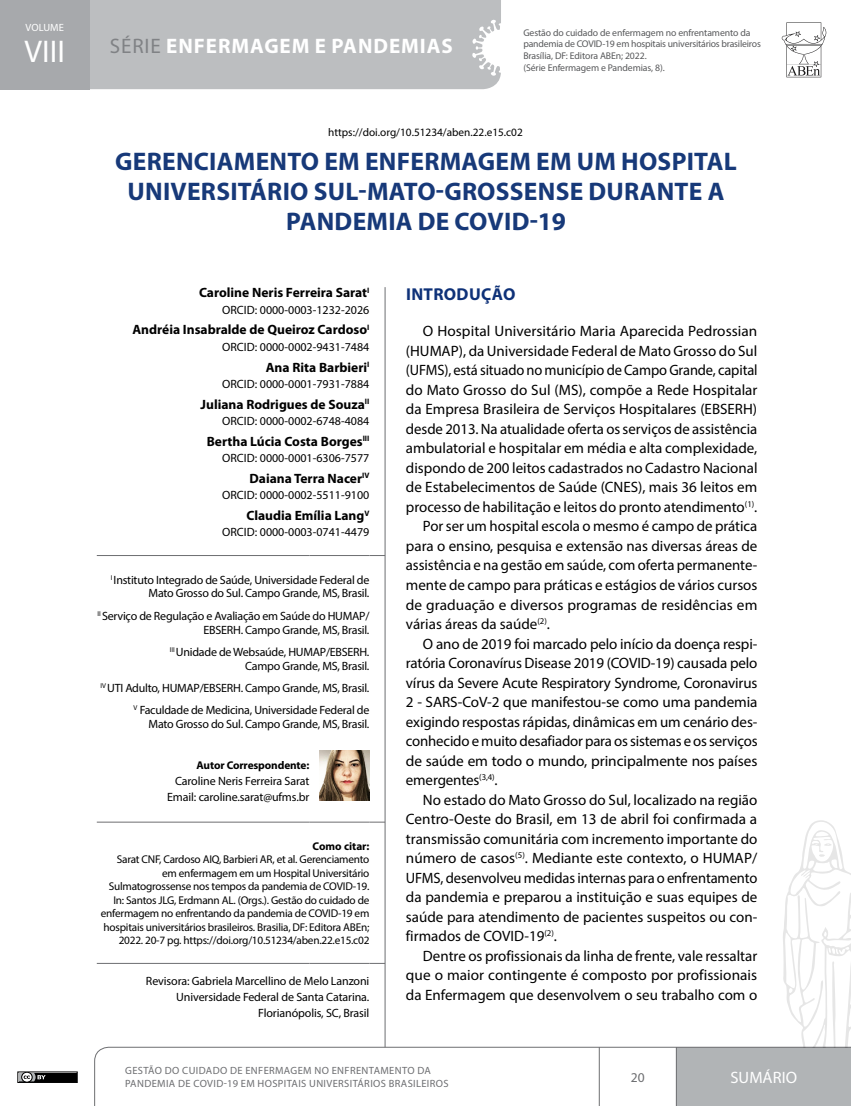
<style>
.page{position:relative;width:851px;height:1106px;background:#fff}
.page>*{position:absolute;margin:0;border:0;box-sizing:border-box;transform-origin:0 0}
.t1{font:31.5px "Myriad Pro";color:#fff}
.t2{font:700 25.5px/30px "Myriad Pro";letter-spacing:.01em;color:#173979;text-align:center}
.t3{font:700 21px "Myriad Pro";letter-spacing:.045em;color:#fff}
.t4{font:700 17.25px "Myriad Pro";letter-spacing:.02em;color:#0e3178}
.t5{font:16.5px "Myriad Pro";letter-spacing:.005em;color:#fff}
.t6{font:15px "Myriad Pro";color:#000}
.t7{font:700 13.5px "Myriad Pro";color:#000}
.t8{font:13.5px "Myriad Pro";color:#6d6e71}
.t9{font:12px/13.8px "Myriad Pro";letter-spacing:-.02em;color:#000;text-align:right}
.t10{font:12px "Myriad Pro";color:#000}
.t11{font:11.25px/13.5px "Myriad Pro";letter-spacing:-.02em;color:#000;text-align:right}
.t12{font:11.25px "Myriad Pro";color:#000}
.t13{font:700 11.25px "Myriad Pro";letter-spacing:-.01em;color:#000}
.t14{font:10.5px/12.6px "Myriad Pro";letter-spacing:.035em;color:#6d6e71}
.t15{font:10.5px "Myriad Pro";letter-spacing:.005em;color:#fff}
.t16{font:9.75px/11.7px "Myriad Pro";letter-spacing:-.01em;color:#58595b}
.s1{font-weight:400;color:#808285}
</style>
<div class="page">
<svg style="left:94px;top:1046px;width:756px;height:60px"></svg>
<svg style="left:782px;top:820px;width:68px;height:227px"></svg>
<div style="left:89px;top:0;width:412px;height:89px;background:#bcbec0"></div>
<svg style="left:781px;top:22px;width:45px;height:55px"></svg>
<div style="left:0;top:0;width:89px;height:89px;background:#a7a9ac"></div>
<div style="left:17px;top:1071px;width:61px;height:11px;border:1px solid #000"></div>
<div style="left:19px;top:1073px;width:57px;height:8px;background:#000"></div>
<svg style="left:19px;top:1073px;width:27px;height:8px"></svg>
<hr style="left:385px;top:287px;width:1px;height:760px;background:#6d6e71">
<hr style="left:97px;top:555px;width:212px;height:1px;background:#6d6e71">
<hr style="left:309px;top:555px;width:60px;height:1px;background:#6d6e71">
<svg style="left:369px;top:555px;width:16px;height:1px"></svg>
<hr style="left:97px;top:822px;width:212px;height:1px;background:#6d6e71">
<hr style="left:309px;top:822px;width:60px;height:1px;background:#6d6e71">
<svg style="left:369px;top:822px;width:16px;height:1px"></svg>
<hr style="left:97px;top:963px;width:212px;height:1px;background:#6d6e71">
<hr style="left:309px;top:963px;width:60px;height:1px;background:#6d6e71">
<svg style="left:369px;top:963px;width:16px;height:1px"></svg>
<img style="left:319px;top:751px;width:50px;height:49px">
<p class="t15" style="left:25px;top:21px;width:40px">VOLUME</p>
<h1 class="t1" style="left:24px;top:32px;width:42px">VIII</h1>
<h3 class="t3" style="left:110px;top:34px;width:344px"><span class="s1">SÉRIE</span> ENFERMAGEM E PANDEMIAS</h3>
<p class="t16" style="left:523px;top:26px;width:239px">Gestão do cuidado de enfermagem no enfrentamento da pandemia de COVID-19 em hospitais universitários brasileiros Brasília, DF: Editora ABEn; 2022.<br>(Série Enfermagem e Pandemias, 8).</p>
<p class="t12" style="left:328px;top:125px;width:196px">https://doi.org/10.51234/aben.22.e15.c02</p>
<h2 class="t2" style="left:115px;top:147px;width:623px">GERENCIAMENTO EM ENFERMAGEM EM UM HOSPITAL<br>UNIVERSITÁRIO SUL-MATO-GROSSENSE DURANTE A<br>PANDEMIA DE COVID-19</h2>
<p class="t7" style="left:199px;top:285px;width:172px">Caroline Neris Ferreira Sarat<sup>I</sup></p>
<p class="t10" style="left:222px;top:302px;width:149px">ORCID: 0000-0003-1232-2026</p>
<p class="t7" style="left:132px;top:322px;width:238px">Andréia Insabralde de Queiroz Cardoso<sup>I</sup></p>
<p class="t10" style="left:222px;top:339px;width:149px">ORCID: 0000-0002-9431-7484</p>
<p class="t7" style="left:266px;top:359px;width:105px">Ana Rita Barbieri<sup>I</sup></p>
<p class="t10" style="left:222px;top:376px;width:149px">ORCID: 0000-0001-7931-7884</p>
<p class="t7" style="left:200px;top:396px;width:170px">Juliana Rodrigues de Souza<sup>II</sup></p>
<p class="t10" style="left:222px;top:413px;width:149px">ORCID: 0000-0002-6748-4084</p>
<p class="t7" style="left:207px;top:434px;width:164px">Bertha Lúcia Costa Borges<sup>III</sup></p>
<p class="t10" style="left:222px;top:450px;width:149px">ORCID: 0000-0001-6306-7577</p>
<p class="t7" style="left:249px;top:471px;width:121px">Daiana Terra Nacer<sup>IV</sup></p>
<p class="t10" style="left:222px;top:488px;width:149px">ORCID: 0000-0002-5511-9100</p>
<p class="t7" style="left:246px;top:508px;width:125px">Claudia Emília Lang<sup>V</sup></p>
<p class="t10" style="left:222px;top:525px;width:149px">ORCID: 0000-0003-0741-4479</p>
<p class="t9" style="left:111px;top:572px;width:260px"><sup>I</sup> Instituto Integrado de Saúde, Universidade Federal de<br>Mato Grosso do Sul. Campo Grande, MS, Brasil.</p>
<p class="t9" style="left:98px;top:608px;width:273px"><sup>II</sup> Serviço de Regulação e Avaliação em Saúde do HUMAP/<br>EBSERH. Campo Grande, MS, Brasil.</p>
<p class="t9" style="left:170px;top:645px;width:201px"><sup>III</sup> Unidade de Websaúde, HUMAP/EBSERH.<br>Campo Grande, MS, Brasil.</p>
<p class="t9" style="left:100px;top:676px;width:270px;line-height:22.4px"><sup>IV</sup> UTI Adulto, HUMAP/EBSERH. Campo Grande, MS, Brasil.<br><sup>V</sup> Faculdade de Medicina, Universidade Federal de</p>
<p class="t9" style="left:148px;top:717px;width:222px">Mato Grosso do Sul. Campo Grande, MS, Brasil.</p>
<p class="t13" style="left:196px;top:759px;width:114px">Autor Correspondente:</p>
<p class="t9" style="left:167px;top:773px;width:144px;line-height:15.8px">Caroline Neris Ferreira Sarat<br>Email: caroline.sarat@ufms.br</p>
<p class="t13" style="left:312px;top:839px;width:58px">Como citar:</p>
<p class="t11" style="left:101px;top:852px;width:270px">Sarat CNF, Cardoso AIQ, Barbieri AR, et al. Gerenciamento em enfermagem em um Hospital Universitário Sulmatogrossense nos tempos da pandemia de COVID-19.<br>In: Santos JLG, Erdmann AL. (Orgs.). Gestão do cuidado de enfermagem no enfrentando da pandemia de COVID-19 em hospitais universitários brasileiros. Brasilia, DF: Editora ABEn; 2022. 20-7 pg. https://doi.org/10.51234/aben.22.e15.c02</p>
<p class="t9" style="left:146px;top:973px;width:225px;line-height:15.8px">Revisora: Gabriela Marcellino de Melo Lanzoni<br>Universidade Federal de Santa Catarina.<br>Florianópolis, SC, Brasil</p>
<p class="t4" style="left:406px;top:284px;width:111px">INTRODUÇÃO</p>
<p class="t6" style="left:423px;top:322px;width:336px">O Hospital Universitário Maria Aparecida Pedrossian</p>
<p class="t6" style="left:406px;top:341px;width:353px">(HUMAP), da Universidade Federal de Mato Grosso do Sul</p>
<p class="t6" style="left:406px;top:361px;width:353px">(UFMS), está situado no município de Campo Grande, capital</p>
<p class="t6" style="left:406px;top:380px;width:353px">do Mato Grosso do Sul (MS), compõe a Rede Hospitalar</p>
<p class="t6" style="left:406px;top:400px;width:352px">da Empresa Brasileira de Serviços Hospitalares (EBSERH)</p>
<p class="t6" style="left:406px;top:419px;width:353px">desde 2013. Na atualidade oferta os serviços de assistência</p>
<p class="t6" style="left:406px;top:439px;width:353px">ambulatorial e hospitalar em média e alta complexidade,</p>
<p class="t6" style="left:406px;top:458px;width:353px">dispondo de 200 leitos cadastrados no Cadastro Nacional</p>
<p class="t6" style="left:406px;top:478px;width:353px">de Estabelecimentos de Saúde (CNES), mais 36 leitos em</p>
<p class="t6" style="left:406px;top:497px;width:353px">processo de habilitação e leitos do pronto atendimento<sup>(1)</sup>.</p>
<p class="t6" style="left:423px;top:517px;width:336px">Por ser um hospital escola o mesmo é campo de prática</p>
<p class="t6" style="left:406px;top:536px;width:353px">para o ensino, pesquisa e extensão nas diversas áreas de</p>
<p class="t6" style="left:406px;top:556px;width:353px">assistência e na gestão em saúde, com oferta permanente-</p>
<p class="t6" style="left:406px;top:575px;width:353px">mente de campo para práticas e estágios de vários cursos</p>
<p class="t6" style="left:406px;top:595px;width:353px">de graduação e diversos programas de residências em</p>
<p class="t6" style="left:406px;top:614px;width:145px">várias áreas da saúde<sup>(2)</sup>.</p>
<p class="t6" style="left:423px;top:634px;width:336px">O ano de 2019 foi marcado pelo início da doença respi-</p>
<p class="t6" style="left:406px;top:653px;width:353px">ratória Coronavírus Disease 2019 (COVID-19) causada pelo</p>
<p class="t6" style="left:406px;top:673px;width:353px">vírus da Severe Acute Respiratory Syndrome, Coronavirus</p>
<p class="t6" style="left:406px;top:692px;width:353px">2 - SARS-CoV-2 que manifestou-se como uma pandemia</p>
<p class="t6" style="left:406px;top:712px;width:353px">exigindo respostas rápidas, dinâmicas em um cenário des-</p>
<p class="t6" style="left:406px;top:731px;width:353px">conhecido e muito desafiador para os sistemas e os serviços</p>
<p class="t6" style="left:406px;top:751px;width:353px">de saúde em todo o mundo, principalmente nos países</p>
<p class="t6" style="left:406px;top:770px;width:93px">emergentes<sup>(3,4)</sup>.</p>
<p class="t6" style="left:423px;top:790px;width:336px">No estado do Mato Grosso do Sul, localizado na região</p>
<p class="t6" style="left:406px;top:809px;width:353px">Centro-Oeste do Brasil, em 13 de abril foi confirmada a</p>
<p class="t6" style="left:406px;top:829px;width:353px">transmissão comunitária com incremento importante do</p>
<p class="t6" style="left:406px;top:848px;width:353px">número de casos<sup>(5)</sup>. Mediante este contexto, o HUMAP/</p>
<p class="t6" style="left:406px;top:868px;width:353px">UFMS, desenvolveu medidas internas para o enfrentamento</p>
<p class="t6" style="left:406px;top:887px;width:353px">da pandemia e preparou a instituição e suas equipes de</p>
<p class="t6" style="left:406px;top:907px;width:353px">saúde para atendimento de pacientes suspeitos ou con-</p>
<p class="t6" style="left:406px;top:926px;width:152px">firmados de COVID-19<sup>(2)</sup>.</p>
<p class="t6" style="left:423px;top:946px;width:336px">Dentre os profissionais da linha de frente, vale ressaltar</p>
<p class="t6" style="left:406px;top:965px;width:353px">que o maior contingente é composto por profissionais</p>
<p class="t6" style="left:406px;top:985px;width:353px">da Enfermagem que desenvolvem o seu trabalho com o</p>
<p class="t14" style="left:125px;top:1064px;width:325px">GESTÃO DO CUIDADO DE ENFERMAGEM NO ENFRENTAMENTO DA<br>PANDEMIA DE COVID-19 EM HOSPITAIS UNIVERSITÁRIOS BRASILEIROS</p>
<p class="t5" style="left:730px;top:1067px;width:68px">SUMÁRIO</p>
<p class="t8" style="left:630px;top:1068px;width:15px">20</p>
</div>
